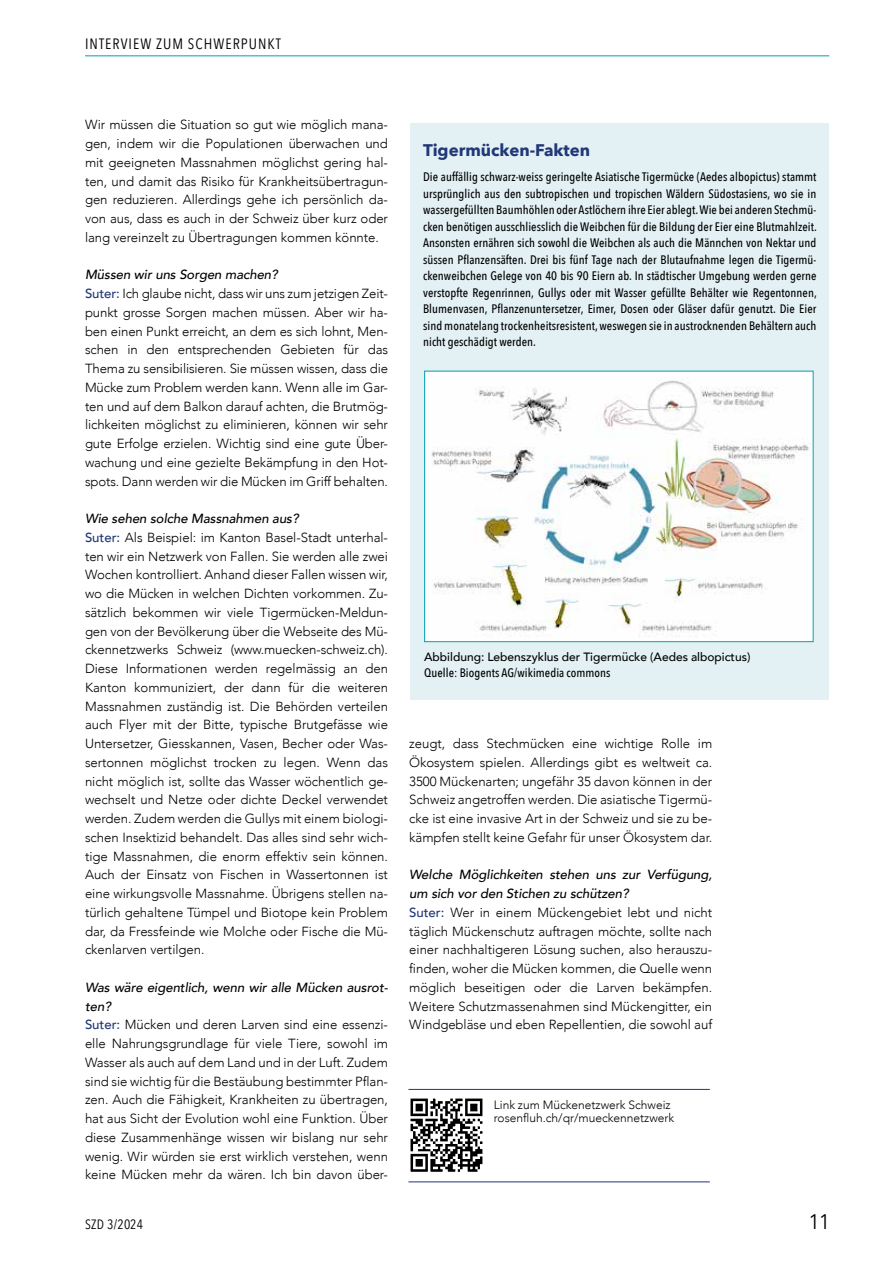
<style>
.page{position:relative;width:893px;height:1263px;background:#fff}
.page>*{position:absolute;margin:0;border:0;box-sizing:border-box;transform-origin:0 0}
.t1{font:21px "Avenir Next Condensed";color:#000}
.t2{font:700 16.8px "Avenir Next";color:#203876}
.t3{font:15px "Avenir Next Condensed";letter-spacing:.07em;color:#000}
.t4{font:13.5px "Avenir Next Condensed";letter-spacing:.02em;color:#000}
.t5{font:300 13.2px/18.8px "Avenir";letter-spacing:-.005em;color:#000}
.t6{font:500 12.3px/16.5px "Avenir Next Condensed";letter-spacing:.005em;color:#000;text-align:justify}
.t7{font:300 12px/13.5px "Avenir";color:#000}
.t8{font:500 12px "Avenir";color:#000}
.s1{font-weight:500;font-style:italic}
.s2{font-weight:500;color:#203876}
</style>
<div class="page">
<hr style="left:85px;top:55px;width:744px;height:1px;background:#00a0af">
<div style="left:410px;top:123px;width:419px;height:576px;background:#e4f1f4"></div>
<img style="left:426px;top:373px;width:386px;height:267px">
<div style="left:424px;top:371px;width:390px;height:271px;border:1px solid #00a0af"></div>
<img style="left:410px;top:1098px;width:73px;height:74px">
<hr style="left:408px;top:1089px;width:302px;height:1px;background:#203876">
<hr style="left:408px;top:1181px;width:302px;height:1px;background:#203876">
<p class="t3" style="left:85px;top:31px;width:197px">INTERVIEW ZUM SCHWERPUNKT</p>
<p class="t5" style="left:85px;top:115px;width:304px;text-align:justify">Wir müssen die Situation so gut wie möglich mana&shy;gen, indem wir die Populationen überwachen und mit geeigneten Massnahmen möglichst gering hal&shy;ten, und damit das Risiko für Krankheitsübertragun&shy;gen reduzieren. Allerdings gehe ich persönlich da&shy;von aus, dass es auch in der Schweiz über kurz oder lang vereinzelt zu Übertragungen kommen könnte.</p>
<p class="t5" style="left:85px;top:265px;width:304px"><span class="s1">Müssen wir uns Sorgen machen?<br></span><span class="s2">Suter:</span> Ich glaube nicht, dass wir uns zum jetzigen Zeit&shy;punkt grosse Sorgen machen müssen. Aber wir ha&shy;ben einen Punkt erreicht, an dem es sich lohnt, Men&shy;schen in den entsprechenden Gebieten für das Thema zu sensibilisieren. Sie müssen wissen, dass die Mücke zum Problem werden kann. Wenn alle im Gar&shy;ten und auf dem Balkon darauf achten, die Brutmög&shy;lichkeiten möglichst zu eliminieren, können wir sehr gute Erfolge erzielen. Wichtig sind eine gute Über&shy;wachung und eine gezielte Bekämpfung in den Hot&shy;spots. Dann werden wir die Mücken im Griff behalten.</p>
<p class="t5" style="left:85px;top:509px;width:304px"><span class="s1">Wie sehen solche Massnahmen aus?<br></span><span class="s2">Suter:</span> Als Beispiel: im Kanton Basel-Stadt unterhal&shy;ten wir ein Netzwerk von Fallen. Sie werden alle zwei Wochen kontrolliert. Anhand dieser Fallen wissen wir, wo die Mücken in welchen Dichten vorkommen. Zu&shy;sätzlich bekommen wir viele Tigermücken-Meldun&shy;gen von der Bevölkerung über die Webseite des Mü&shy;ckennetzwerks Schweiz (www.muecken-schweiz.ch).<br>Diese Informationen werden regelmässig an den Kanton kommuniziert, der dann für die weiteren Massnahmen zuständig ist. Die Behörden verteilen auch Flyer mit der Bitte, typische Brutgefässe wie Untersetzer, Giesskannen, Vasen, Becher oder Was&shy;sertonnen möglichst trocken zu legen. Wenn das nicht möglich ist, sollte das Wasser wöchentlich ge&shy;wechselt und Netze oder dichte Deckel verwendet werden. Zudem werden die Gullys mit einem biologi&shy;schen Insektizid behandelt. Das alles sind sehr wich&shy;tige Massnahmen, die enorm effektiv sein können.<br>Auch der Einsatz von Fischen in Wassertonnen ist eine wirkungsvolle Massnahme. Übrigens stellen na&shy;türlich gehaltene Tümpel und Biotope kein Problem dar, da Fressfeinde wie Molche oder Fische die Mü&shy;ckenlarven vertilgen.</p>
<p class="t5" style="left:85px;top:978px;width:305px"><span class="s1">Was wäre eigentlich, wenn wir alle Mücken ausrot&shy;ten?<br></span><span class="s2">Suter:</span> Mücken und deren Larven sind eine essenzi&shy;elle Nahrungsgrundlage für viele Tiere, sowohl im Wasser als auch auf dem Land und in der Luft. Zudem sind sie wichtig für die Bestäubung bestimmter Pflan&shy;zen. Auch die Fähigkeit, Krankheiten zu übertragen, hat aus Sicht der Evolution wohl eine Funktion. Über diese Zusammenhänge wissen wir bislang nur sehr wenig. Wir würden sie erst wirklich verstehen, wenn keine Mücken mehr da wären. Ich bin davon über-</p>
<p class="t2" style="left:423px;top:136px;width:169px">Tigermücken-Fakten</p>
<p class="t6" style="left:423px;top:168px;width:395px">Die auffällig schwarz-weiss geringelte Asiatische Tigermücke (Aedes albopictus) stammt ursprünglich aus den subtropischen und tropischen Wäldern Südostasiens, wo sie in wassergefüllten Baumhöhlen oder Astlöchern ihre Eier ablegt. Wie bei anderen Stechmü&shy;cken benötigen ausschliesslich die Weibchen für die Bildung der Eier eine Blutmahlzeit.<br>Ansonsten ernähren sich sowohl die Weibchen als auch die Männchen von Nektar und süssen Pflanzensäften. Drei bis fünf Tage nach der Blutaufnahme legen die Tigermü&shy;ckenweibchen Gelege von 40 bis 90 Eiern ab. In städtischer Umgebung werden gerne verstopfte Regenrinnen, Gullys oder mit Wasser gefüllte Behälter wie Regentonnen, Blumenvasen, Pflanzenuntersetzer, Eimer, Dosen oder Gläser dafür genutzt. Die Eier sind monatelang trockenheitsresistent, weswegen sie in austrocknenden Behältern auch nicht geschädigt werden.</p>
<p class="t8" style="left:424px;top:646px;width:328px">Abbildung: Lebenszyklus der Tigermücke (Aedes albopictus)</p>
<p class="t6" style="left:424px;top:664px;width:188px">Quelle: Biogents AG/wikimedia commons</p>
<p class="t5" style="left:409px;top:734px;width:304px;text-align:justify">zeugt, dass Stechmücken eine wichtige Rolle im Ökosystem spielen. Allerdings gibt es weltweit ca.<br>3500 Mückenarten; ungefähr 35 davon können in der Schweiz angetroffen werden. Die asiatische Tigermü&shy;cke ist eine invasive Art in der Schweiz und sie zu be&shy;kämpfen stellt keine Gefahr für unser Ökosystem dar.</p>
<p class="t5" style="left:409px;top:865px;width:304px"><span class="s1">Welche Möglichkeiten stehen uns zur Verfügung, um sich vor den Stichen zu schützen?<br></span><span class="s2">Suter:</span> Wer in einem Mückengebiet lebt und nicht täglich Mückenschutz auftragen möchte, sollte nach einer nachhaltigeren Lösung suchen, also herauszu&shy;finden, woher die Mücken kommen, die Quelle wenn möglich beseitigen oder die Larven bekämpfen.<br>Weitere Schutzmassenahmen sind Mückengitter, ein Windgebläse und eben Repellentien, die sowohl auf</p>
<p class="t7" style="left:494px;top:1098px;width:182px">Link zum Mückenetzwerk Schweiz rosenfluh.ch/qr/mueckennetzwerk</p>
<p class="t4" style="left:85px;top:1212px;width:60px">SZD 3/2024</p>
<h1 class="t1" style="left:809px;top:1203px;width:22px">11</h1>
</div>
